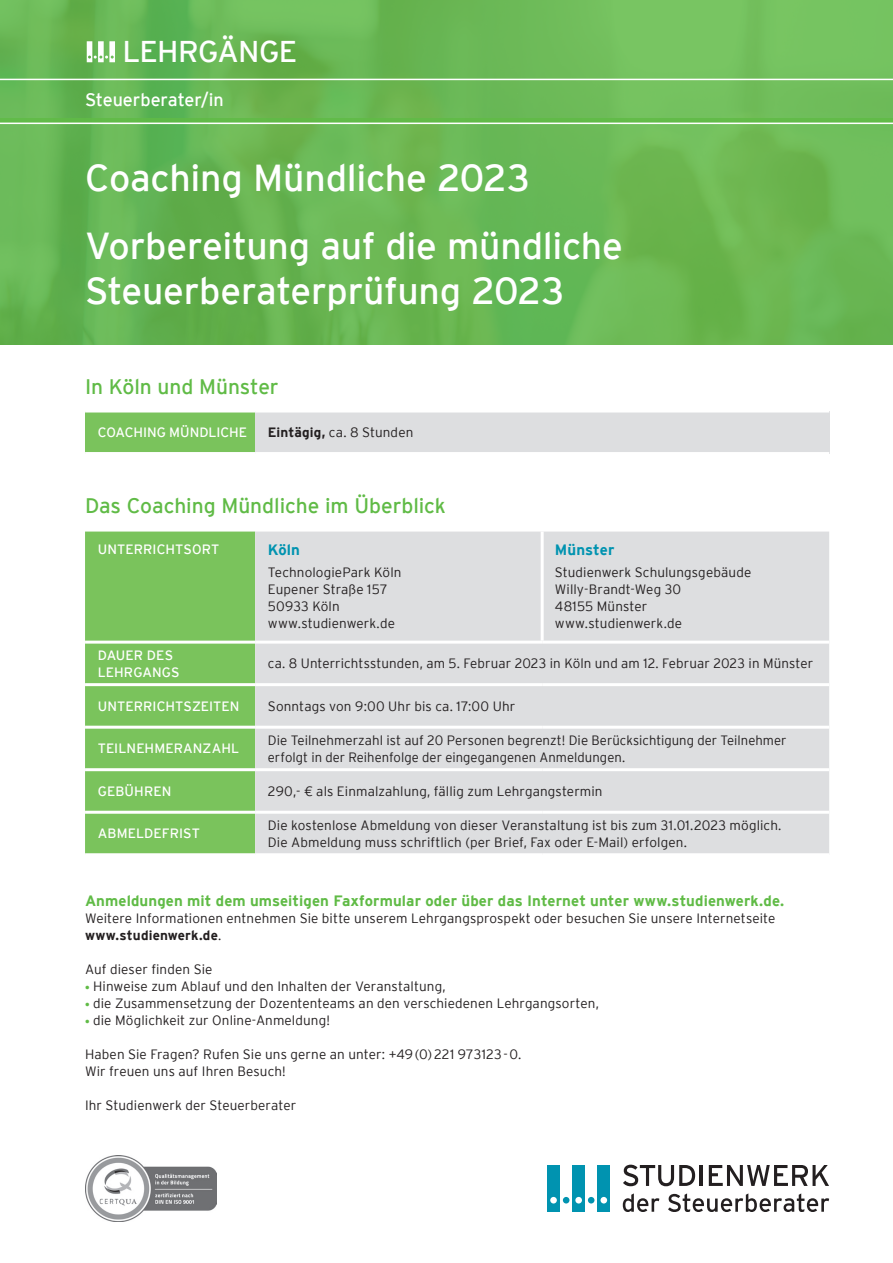
<style>
.page{position:relative;width:893px;height:1263px;background:#fff}
.page>*{position:absolute;margin:0;border:0;box-sizing:border-box;transform-origin:0 0}
.Titelseite_Subline{font:37.5px/45px "Interstate Plus";letter-spacing:-.005em;color:#fff}
.t1{font:30px "Interstate Plus";letter-spacing:-.025em;color:#fff}
.Subline_Versalien_gr{font:21px "Interstate Plus";letter-spacing:-.005em;color:#60bb46}
.t2{font:18px "Interstate Plus";letter-spacing:-.005em;color:#fff}
.Subline_grün_10{font:700 15px "Interstate Plus";letter-spacing:.005em;color:#60bb46}
.Copy_POS_9{font:700 15px "Interstate Plus";letter-spacing:.005em;color:#0093b0}
.Copy_POS_9-2{font:300 13.5px/17px "Interstate Plus";letter-spacing:.005em;color:#231f20}
.Copy_POS_9-3{font:13.5px/17px "Interstate Plus";letter-spacing:.005em;color:#fff}
.s1{font-weight:700}
.s2{font-family:"Myriad Pro";font-weight:700;color:#60bb46}
</style>
<div class="page">
<svg style="left:563px;top:1197px;width:6px;height:6px"></svg>
<div style="left:572px;top:1165px;width:13px;height:47px;background:#0093b0"></div>
<div style="left:598px;top:1165px;width:12px;height:47px;background:#0093b0"></div>
<div style="left:547px;top:1165px;width:13px;height:47px;background:#0093b0"></div>
<div style="left:600px;top:1197px;width:7px;height:6px;background:#fff;border-radius:50%"></div>
<div style="left:550px;top:1197px;width:7px;height:6px;background:#fff;border-radius:50%"></div>
<div style="left:575px;top:1197px;width:7px;height:6px;background:#fff;border-radius:50%"></div>
<svg style="left:588px;top:1197px;width:6px;height:6px"></svg>
<svg style="left:623px;top:1165px;width:72px;height:21px"></svg>
<hr style="left:699px;top:1165px;width:3px;height:21px;background:#231f20">
<svg style="left:709px;top:1165px;width:120px;height:21px"></svg>
<svg style="left:623px;top:1193px;width:36px;height:19px"></svg>
<svg style="left:668px;top:1193px;width:161px;height:19px"></svg>
<img style="left:85px;top:1155px;width:131px;height:67px">
<div style="left:0;top:118px;width:893px;height:226px;background:linear-gradient(to right,#64b453,#6dba54)"></div>
<svg style="left:0;top:0;width:893px;height:123px;background:#6dbb59"></svg>
<hr style="left:0;top:79px;width:893px;height:1px;background:#fff">
<svg style="left:87px;top:41px;width:28px;height:21px"></svg>
<hr style="left:0;top:123px;width:893px;height:1px;background:#fff">
<div style="left:85px;top:531px;width:170px;height:322px;background:#7ac35c"></div>
<div style="left:255px;top:531px;width:574px;height:110px;background:#dddee0"></div>
<div style="left:255px;top:644px;width:574px;height:209px;background:#dddee0"></div>
<hr style="left:85px;top:641px;width:170px;height:3px;background:#fff">
<hr style="left:85px;top:683px;width:170px;height:3px;background:#fff">
<hr style="left:255px;top:683px;width:287px;height:3px;background:#fff">
<hr style="left:542px;top:683px;width:287px;height:3px;background:#fff">
<hr style="left:85px;top:726px;width:170px;height:3px;background:#fff">
<hr style="left:255px;top:726px;width:287px;height:3px;background:#fff">
<hr style="left:542px;top:726px;width:287px;height:3px;background:#fff">
<hr style="left:85px;top:768px;width:170px;height:3px;background:#fff">
<hr style="left:255px;top:768px;width:287px;height:3px;background:#fff">
<hr style="left:542px;top:768px;width:287px;height:3px;background:#fff">
<hr style="left:85px;top:811px;width:170px;height:3px;background:#fff">
<hr style="left:255px;top:811px;width:287px;height:3px;background:#fff">
<hr style="left:542px;top:811px;width:287px;height:3px;background:#fff">
<hr style="left:541px;top:531px;width:3px;height:110px;background:#fff">
<div style="left:85px;top:411px;width:170px;height:42px;background:#7ac35c"></div>
<div style="left:255px;top:411px;width:574px;height:42px;background:#dddee0"></div>
<hr style="left:85px;top:409px;width:170px;height:3px;background:#fff">
<hr style="left:255px;top:409px;width:574px;height:3px;background:#fff">
<hr style="left:85px;top:452px;width:170px;height:3px;background:#fff">
<hr style="left:255px;top:452px;width:574px;height:3px;background:#fff">
<p class="t1" style="left:123px;top:35px;width:176px">LEHRGÄNGE</p>
<p class="t2" style="left:85px;top:90px;width:140px">Steuerberater/in</p>
<p class="Titelseite_Subline" style="left:85px;top:155px;width:447px">Coaching Mündliche 2023</p>
<p class="Titelseite_Subline" style="left:85px;top:223px;width:539px">Vorbereitung auf die mündliche<br>Steuerberaterprüfung 2023</p>
<p class="Subline_Versalien_gr" style="left:85px;top:375px;width:195px">In Köln und Münster</p>
<p class="Copy_POS_9-3" style="left:98px;top:424px;width:151px">COACHING MÜNDLICHE</p>
<p class="Copy_POS_9-2" style="left:268px;top:424px;width:147px"><span class="s1">Eintägig,</span> ca. 8 Stunden</p>
<p class="Subline_Versalien_gr" style="left:85px;top:494px;width:362px">Das Coaching Mündliche im Überblick</p>
<p class="Copy_POS_9-3" style="left:98px;top:541px;width:123px">UNTERRICHTSORT</p>
<p class="Copy_POS_9" style="left:268px;top:542px;width:34px">Köln</p>
<p class="Copy_POS_9-2" style="left:268px;top:563px;width:135px">TechnologiePark Köln</p>
<p class="Copy_POS_9-2" style="left:268px;top:580px;width:121px">Eupener Straße 157</p>
<p class="Copy_POS_9-2" style="left:268px;top:597px;width:73px">50933 Köln</p>
<p class="Copy_POS_9-2" style="left:268px;top:614px;width:129px">www.studienwerk.de</p>
<p class="Copy_POS_9" style="left:555px;top:542px;width:61px">Münster</p>
<p class="Copy_POS_9-2" style="left:555px;top:563px;width:198px">Studienwerk Schulungsgebäude</p>
<p class="Copy_POS_9-2" style="left:555px;top:580px;width:128px">Willy-Brandt-Weg 30</p>
<p class="Copy_POS_9-2" style="left:555px;top:597px;width:94px">48155 Münster</p>
<p class="Copy_POS_9-2" style="left:555px;top:614px;width:129px">www.studienwerk.de</p>
<p class="Copy_POS_9-3" style="left:98px;top:646px;width:83px">DAUER DES<br>LEHRGANGS</p>
<p class="Copy_POS_9-2" style="left:268px;top:655px;width:547px">ca. 8 Unterrichtsstunden, am 5. Februar 2023 in Köln und am 12. Februar 2023 in Münster</p>
<p class="Copy_POS_9-3" style="left:98px;top:697px;width:143px">UNTERRICHTSZEITEN</p>
<p class="Copy_POS_9-2" style="left:268px;top:697px;width:249px">Sonntags von 9:00 Uhr bis ca. 17:00 Uhr</p>
<p class="Copy_POS_9-3" style="left:98px;top:740px;width:143px">TEILNEHMERANZAHL</p>
<p class="Copy_POS_9-2" style="left:268px;top:731px;width:520px">Die Teilnehmerzahl ist auf 20 Personen begrenzt! Die Berücksichtigung der Teilnehmer erfolgt in der Reihenfolge der eingegangenen Anmeldungen.</p>
<p class="Copy_POS_9-3" style="left:98px;top:782px;width:75px">GEBÜHREN</p>
<p class="Copy_POS_9-2" style="left:268px;top:782px;width:336px">290,- ¤ als Einmalzahlung, fällig zum Lehrgangstermin</p>
<p class="Copy_POS_9-3" style="left:98px;top:825px;width:104px">ABMELDEFRIST</p>
<p class="Copy_POS_9-2" style="left:268px;top:816px;width:515px">Die kostenlose Abmeldung von dieser Veranstaltung ist bis zum 31.01.2023 möglich.<br>Die Abmeldung muss schriftlich (per Brief, Fax oder E-Mail) erfolgen.</p>
<p class="Subline_grün_10" style="left:85px;top:892px;width:701px">Anmeldungen mit dem umseitigen Faxformular oder über das Internet unter www.studienwerk.de.</p>
<p class="Copy_POS_9-2" style="left:85px;top:909px;width:692px">Weitere Informationen entnehmen Sie bitte unserem Lehrgangsprospekt oder besuchen Sie unsere Internetseite <span class="s1">www.studienwerk.de</span>.</p>
<p class="Copy_POS_9-2" style="left:85px;top:960px;width:129px">Auf dieser finden Sie</p>
<p class="Copy_POS_9-2" style="left:85px;top:977px;width:362px"><span class="s2">•</span> Hinweise zum Ablauf und den Inhalten der Veranstaltung,</p>
<p class="Copy_POS_9-2" style="left:85px;top:994px;width:515px"><span class="s2">•</span> die Zusammensetzung der Dozententeams an den verschiedenen Lehrgangsorten,</p>
<p class="Copy_POS_9-2" style="left:85px;top:1011px;width:246px"><span class="s2">•</span> die Möglichkeit zur Online-Anmeldung!</p>
<p class="Copy_POS_9-2" style="left:85px;top:1045px;width:438px">Haben Sie Fragen? Rufen Sie uns gerne an unter: +49(0)221 973123-0.</p>
<p class="Copy_POS_9-2" style="left:85px;top:1062px;width:202px">Wir freuen uns auf Ihren Besuch!</p>
<p class="Copy_POS_9-2" style="left:85px;top:1096px;width:213px">Ihr Studienwerk der Steuerberater</p>
</div>
